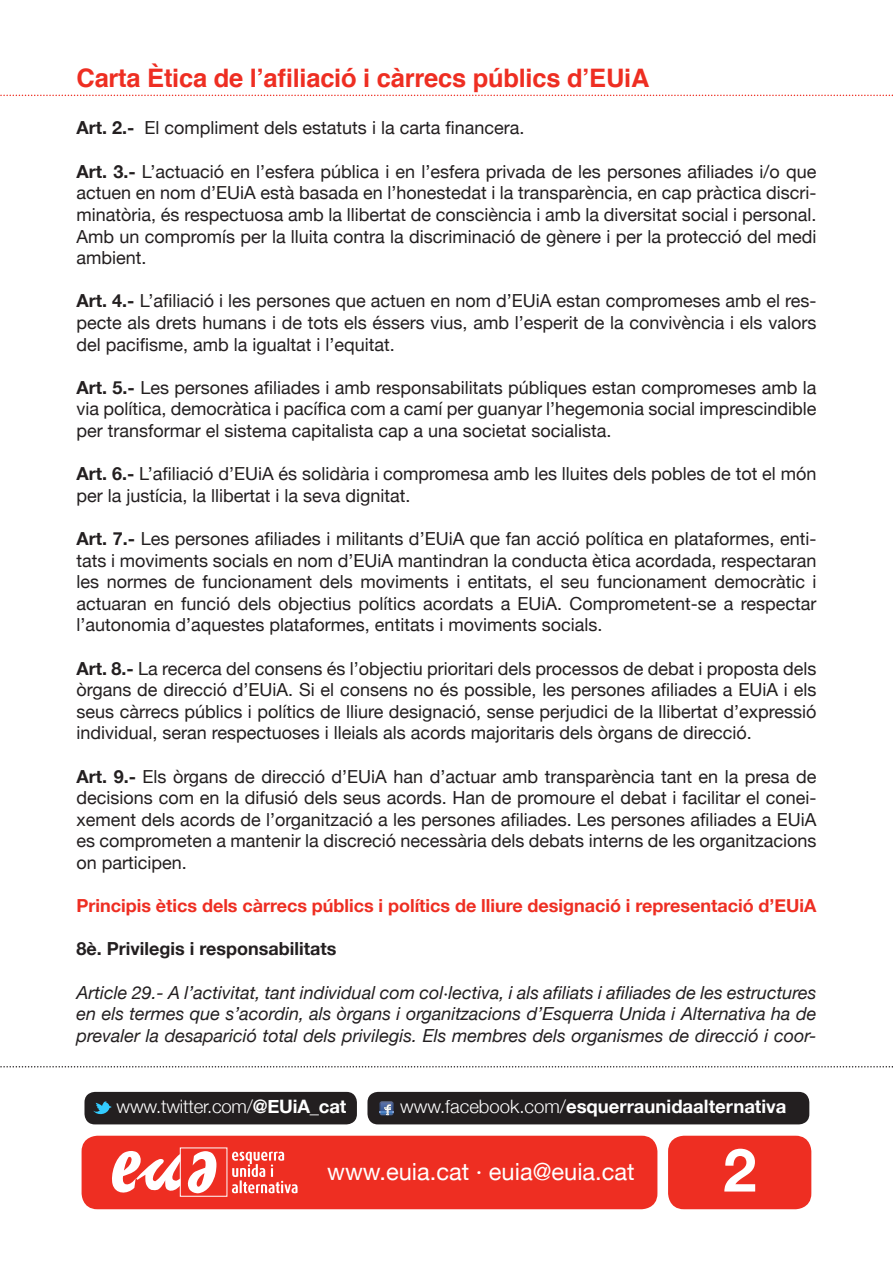
<style>
.page{position:relative;width:893px;height:1263px;background:#fff}
.page>*{position:absolute;margin:0;border:0;box-sizing:border-box;transform-origin:0 0}
.t1{font:700 60px "Helvetica Neue";color:#fff}
.t2{font:700 25.5px "Helvetica";letter-spacing:-.01em;color:#ee2e22}
.t3{font:23.55px "Helvetica Neue";color:#fff}
.t4{font:700 18.45px "Helvetica Neue";color:#fff}
.t5{font:300 18.45px "Helvetica Neue";letter-spacing:-.01em;color:#fff}
.t6{font:18px/21.6px "Helvetica Neue";color:#231f20;text-align:justify}
.t7{font:italic 18px/21.6px "Helvetica Neue";color:#231f20;text-align:justify}
.t8{font:700 18px "Helvetica Neue";color:#ee2e22}
.t9{font:700 18px "Helvetica Neue";color:#231f20}
.s1{font-weight:700}
.s2{font-weight:300}
</style>
<div class="page">
<div style="left:82px;top:1136px;width:575px;height:73px;background:#ee2e22;border-radius:16px"></div>
<svg style="left:112px;top:1150px;width:104px;height:45px"></svg>
<svg style="left:232px;top:1151px;width:66px;height:42px"></svg>
<div style="left:367px;top:1092px;width:442px;height:32px;background:#231f20;border-radius:10px"></div>
<svg style="left:379px;top:1101px;width:15px;height:15px"></svg>
<div style="left:84px;top:1092px;width:273px;height:32px;background:#231f20;border-radius:10px"></div>
<svg style="left:93px;top:1101px;width:19px;height:14px"></svg>
<div style="left:668px;top:1136px;width:143px;height:73px;background:#ee2e22;border-radius:16px"></div>
<svg style="left:0;top:1066px;width:893px;height:1px"></svg>
<svg style="left:0;top:95px;width:893px;height:1px"></svg>
<p class="t2" style="left:77px;top:57px;width:574px">Carta Ètica de l’afiliació i càrrecs públics d’EUiA</p>
<p class="t6" style="left:77px;top:118px;width:449px"><span class="s1">Art. 2.-</span> El compliment dels estatuts i la carta financera.</p>
<p class="t6" style="left:77px;top:162px;width:741px"><span class="s1">Art. 3.-</span> L’actuació en l’esfera pública i en l’esfera privada de les persones afiliades i/o que actuen en nom d’EUiA està basada en l’honestedat i la transparència, en cap pràctica discri&shy;minatòria, és respectuosa amb la llibertat de consciència i amb la diversitat social i personal.<br>Amb un compromís per la lluita contra la discriminació de gènere i per la protecció del medi ambient.</p>
<p class="t6" style="left:77px;top:291px;width:741px"><span class="s1">Art. 4.-</span> L’afiliació i les persones que actuen en nom d’EUiA estan compromeses amb el res&shy;pecte als drets humans i de tots els éssers vius, amb l’esperit de la convivència i els valors del pacifisme, amb la igualtat i l’equitat.</p>
<p class="t6" style="left:77px;top:378px;width:741px"><span class="s1">Art. 5.-</span> Les persones afiliades i amb responsabilitats públiques estan compromeses amb la via política, democràtica i pacífica com a camí per guanyar l’hegemonia social imprescindible per transformar el sistema capitalista cap a una societat socialista.</p>
<p class="t6" style="left:77px;top:464px;width:741px"><span class="s1">Art. 6.-</span> L’afiliació d’EUiA és solidària i compromesa amb les lluites dels pobles de tot el món per la justícia, la llibertat i la seva dignitat.</p>
<p class="t6" style="left:77px;top:529px;width:741px"><span class="s1">Art. 7.-</span> Les persones afiliades i militants d’EUiA que fan acció política en plataformes, enti&shy;tats i moviments socials en nom d’EUiA mantindran la conducta ètica acordada, respectaran les normes de funcionament dels moviments i entitats, el seu funcionament democràtic i actuaran en funció dels objectius polítics acordats a EUiA. Comprometent-se a respectar l’autonomia d’aquestes plataformes, entitats i moviments socials.</p>
<p class="t6" style="left:77px;top:658px;width:741px"><span class="s1">Art. 8.-</span> La recerca del consens és l’objectiu prioritari dels processos de debat i proposta dels òrgans de direcció d’EUiA. Si el consens no és possible, les persones afiliades a EUiA i els seus càrrecs públics i polítics de lliure designació, sense perjudici de la llibertat d’expressió individual, seran respectuoses i lleials als acords majoritaris dels òrgans de direcció.</p>
<p class="t6" style="left:77px;top:766px;width:741px"><span class="s1">Art. 9.-</span> Els òrgans de direcció d’EUiA han d’actuar amb transparència tant en la presa de decisions com en la difusió dels seus acords. Han de promoure el debat i facilitar el conei&shy;xement dels acords de l’organització a les persones afiliades. Les persones afiliades a EUiA es comprometen a mantenir la discreció necessària dels debats interns de les organitzacions on participen.</p>
<p class="t8" style="left:77px;top:892px;width:741px">Principis ètics dels càrrecs públics i polítics de lliure designació i representació d’EUiA</p>
<p class="t9" style="left:77px;top:935px;width:261px">8è. Privilegis i responsabilitats</p>
<p class="t7" style="left:77px;top:982px;width:741px">Article 29.- A l’activitat, tant individual com col·lectiva, i als afiliats i afiliades de les estructures en els termes que s’acordin, als òrgans i organitzacions d’Esquerra Unida i Alternativa ha de prevaler la desaparició total dels privilegis. Els membres dels organismes de direcció i coor-</p>
<p class="t5" style="left:117px;top:1091px;width:231px">www.twitter.com/<span class="s1">@EUiA_cat</span></p>
<p class="t4" style="left:400px;top:1092px;width:388px"><span class="s2">www.facebook.com/</span>esquerraunidaalternativa</p>
<p class="t3" style="left:327px;top:1154px;width:309px">www.euia.cat · euia@euia.cat</p>
<p class="t1" style="left:723px;top:1123px;width:35px">2</p>
</div>
